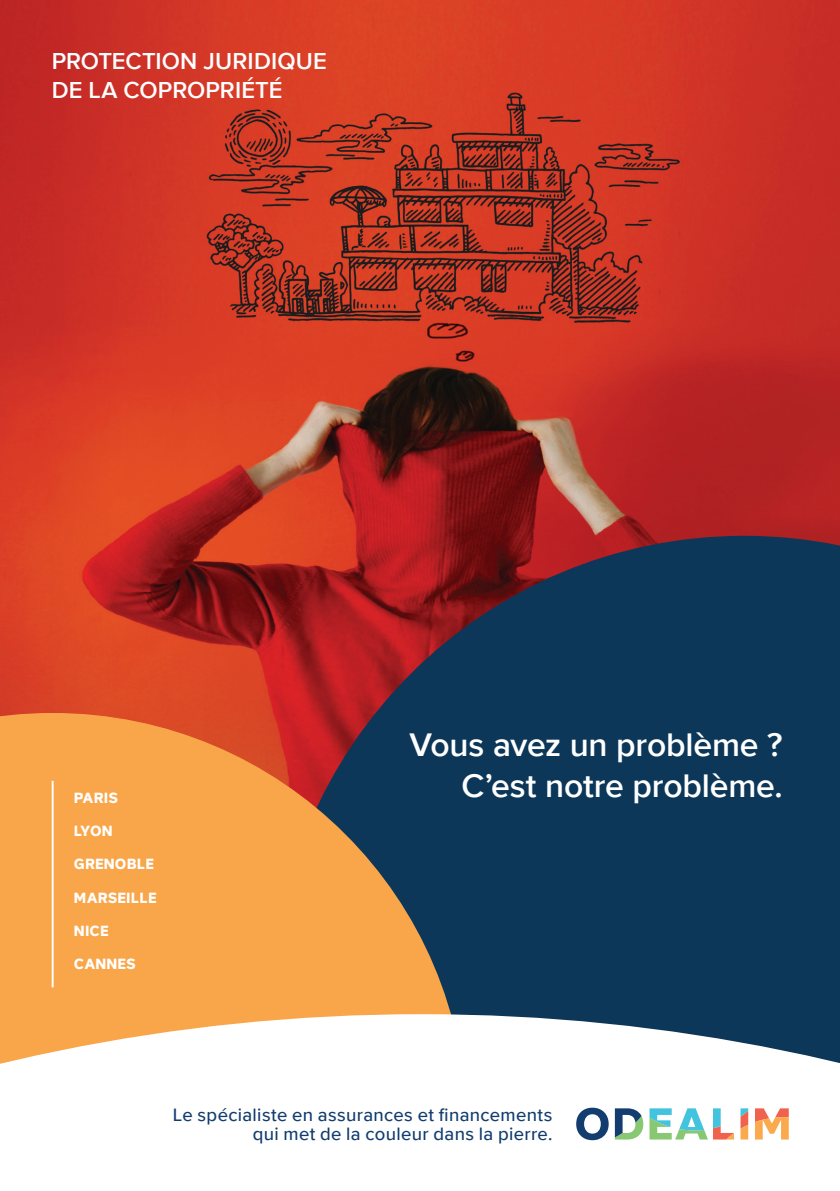
<style>
.page{position:relative;width:840px;height:1191px;background:#fff}
.page>*{position:absolute;margin:0;border:0;box-sizing:border-box;transform-origin:0 0}
.t1{font:600 33.6px/40.4px "Proxima Nova";letter-spacing:-.005em;color:#fff;text-align:right}
.t2{font:600 23.8px/28.6px "Proxima Nova";letter-spacing:.005em;color:#fff}
.t3{font:500 18.4px/18.4px "Proxima Nova";letter-spacing:.02em;color:#133d6f;text-align:right}
.t4{font:700 14.6px "Rutan";letter-spacing:.01em;color:#fff}
</style>
<div class="page">
<img style="left:0;top:0;width:839px;height:713px">
<svg style="left:272px;top:536px;width:567px;height:478px;background:#28324e"></svg>
<svg style="left:0;top:713px;width:466px;height:301px;background:#ca8949"></svg>
<hr style="left:52px;top:781px;width:2px;height:206px;background:#fff">
<svg style="left:0;top:1014px;width:839px;height:127px"></svg>
<svg style="left:754px;top:1108px;width:34px;height:31px"></svg>
<svg style="left:740px;top:1108px;width:7px;height:31px"></svg>
<svg style="left:649px;top:1108px;width:84px;height:31px"></svg>
<svg style="left:576px;top:1107px;width:32px;height:33px"></svg>
<svg style="left:614px;top:1108px;width:29px;height:31px"></svg>
<p class="t2" style="left:52px;top:46px;width:276px">PROTECTION JURIDIQUE<br>DE LA COPROPRIÉTÉ</p>
<p class="t4" style="left:74px;top:785px;width:46px">PARIS</p>
<p class="t4" style="left:74px;top:818px;width:40px">LYON</p>
<p class="t4" style="left:74px;top:852px;width:81px">GRENOBLE</p>
<p class="t4" style="left:74px;top:885px;width:84px">MARSEILLE</p>
<p class="t4" style="left:74px;top:918px;width:36px">NICE</p>
<p class="t4" style="left:74px;top:952px;width:63px">CANNES</p>
<h1 class="t1" style="left:409px;top:724px;width:374px">Vous avez un problème ?<br>C’est notre problème.</h1>
<p class="t3" style="left:173px;top:1105px;width:381px">Le spécialiste en assurances et financements qui met de la couleur dans la pierre.</p>
</div>
